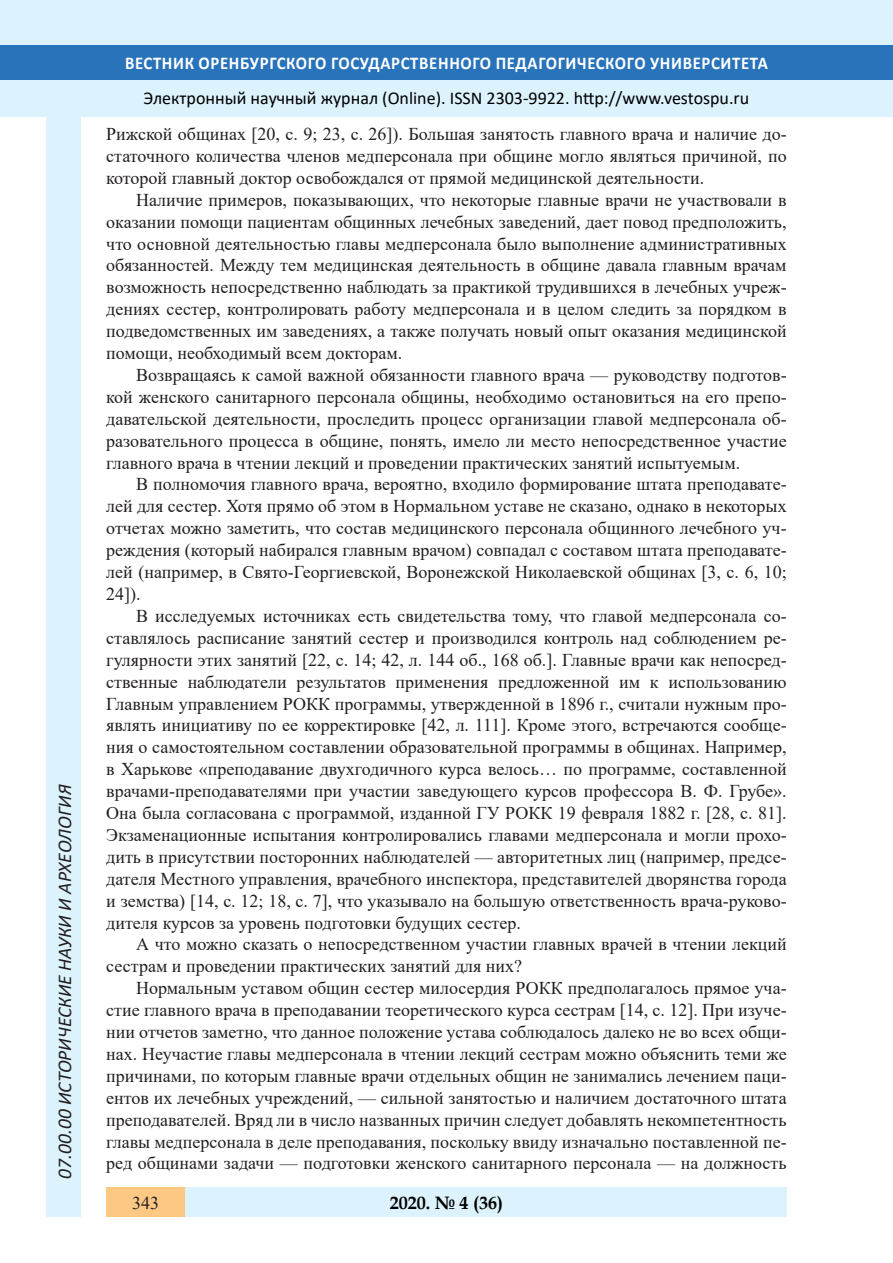
<style>
.page{position:relative;width:893px;height:1263px;background:#fff}
.page>*{position:absolute;margin:0;border:0;box-sizing:border-box;transform-origin:0 0}
.t1{font:italic 19.5px "Calibri";color:#231f20}
.Стиль2{font:18px/21.9px "Times New Roman";color:#231f20;text-align:justify}
.t2{font:18px "Calibri";color:#000}
.t3{font:700 18px "Calibri";letter-spacing:.04em;color:#fff;scale:.93 1}
.t4{font:700 18px "Book Antiqua";color:#000}
</style>
<div class="page">
<div style="left:0;top:0;width:893px;height:116px;background:#dcf2fc"></div>
<div style="left:0;top:45px;width:893px;height:34px;background:#2873ba"></div>
<div style="left:47px;top:116px;width:34px;height:1101px;background:#dcf2fc"></div>
<div style="left:106px;top:1188px;width:681px;height:29px;background:#dcf2fc"></div>
<div style="left:106px;top:1188px;width:79px;height:29px;background:#fdc784"></div>
<p class="t1" style="left:51px;top:1179px;width:395px;rotate:-90deg">07.00.00 ИСТОРИЧЕСКИЕ НАУКИ И АРХЕОЛОГИЯ</p>
<p class="t1" style="left:51px;top:1105px;width:206px;rotate:-90deg">БИОЛОГИЧЕСКИЕ НАУКИ</p>
<p class="t1" style="left:51px;top:1169px;width:11px;rotate:-90deg">3</p>
<p class="t3" style="left:125px;top:50px;width:693px">ВЕСТНИК ОРЕНБУРГСКОГО ГОСУДАРСТВЕННОГО ПЕДАГОГИЧЕСКОГО УНИВЕРСИТЕТА</p>
<p class="t2" style="left:144px;top:85px;width:607px">Электронный научный журнал (Online). ISSN 2303-9922. http://www.vestospu.ru</p>
<p class="t2" style="left:583px;top:85px;width:13px">t</p>
<p class="t2" style="left:583px;top:85px;width:13px">t</p>
<p class="Стиль2" style="left:106px;top:122px;width:682px">Рижской общинах [20, с. 9; 23, с. 26]). Большая занятость главного врача и наличие до&shy;статочного количества членов медперсонала при общине могло являться причиной, по которой главный доктор освобождался от прямой медицинской деятельности.</p>
<p class="Стиль2" style="left:106px;top:188px;width:682px;text-indent:30px">Наличие примеров, показывающих, что некоторые главные врачи не участвовали в оказании помощи пациентам общинных лечебных заведений, дает повод предположить, что основной деятельностью главы медперсонала было выполнение административных обязанностей. Между тем медицинская деятельность в общине давала главным врачам возможность непосредственно наблюдать за практикой трудившихся в лечебных учреж&shy;дениях сестер, контролировать работу медперсонала и в целом следить за порядком в подведомственных им заведениях, а также получать новый опыт оказания медицинской помощи, необходимый всем докторам.</p>
<p class="Стиль2" style="left:106px;top:363px;width:682px;text-indent:30px">Возвращаясь к самой важной обязанности главного врача — руководству подготов&shy;кой женского санитарного персонала общины, необходимо остановиться на его препо&shy;давательской деятельности, проследить процесс организации главой медперсонала об&shy;разовательного процесса в общине, понять, имело ли место непосредственное участие главного врача в чтении лекций и проведении практических занятий испытуемым.</p>
<p class="Стиль2" style="left:106px;top:473px;width:682px;text-indent:30px">В полномочия главного врача, вероятно, входило формирование штата преподавате&shy;лей для сестер. Хотя прямо об этом в Нормальном уставе не сказано, однако в некоторых отчетах можно заметить, что состав медицинского персонала общинного лечебного уч&shy;реждения (который набирался главным врачом) совпадал с составом штата преподавате&shy;лей (например, в Свято-Георгиевской, Воронежской Николаевской общинах [3, с. 6, 10; 24]).</p>
<p class="Стиль2" style="left:106px;top:604px;width:682px;text-indent:30px">В исследуемых источниках есть свидетельства тому, что главой медперсонала со&shy;ставлялось расписание занятий сестер и производился контроль над соблюдением ре&shy;гулярности этих занятий [22, с. 14; 42, л. 144 об., 168 об.]. Главные врачи как непосред&shy;ственные наблюдатели результатов применения предложенной им к использованию Главным управлением РОКК программы, утвержденной в 1896 г., считали нужным про&shy;являть инициативу по ее корректировке [42, л. 111]. Кроме этого, встречаются сообще&shy;ния о самостоятельном составлении образовательной программы в общинах. Например, в Харькове «преподавание двухгодичного курса велось… по программе, составленной врачами-преподавателями при участии заведующего курсов профессора В. Ф. Грубе».<br>Она была согласована с программой, изданной ГУ РОКК 19 февраля 1882 г. [28, с. 81].<br>Экзаменационные испытания контролировались главами медперсонала и могли прохо&shy;дить в присутствии посторонних наблюдателей — авторитетных лиц (например, предсе&shy;дателя Местного управления, врачебного инспектора, представителей дворянства города и земства) [14, с. 12; 18, с. 7], что указывало на большую ответственность врача-руково&shy;дителя курсов за уровень подготовки будущих сестер.</p>
<p class="Стиль2" style="left:106px;top:933px;width:682px;text-indent:30px">А что можно сказать о непосредственном участии главных врачей в чтении лекций сестрам и проведении практических занятий для них?</p>
<p class="Стиль2" style="left:106px;top:977px;width:682px;text-indent:30px">Нормальным уставом общин сестер милосердия РОКК предполагалось прямое уча&shy;стие главного врача в преподавании теоретического курса сестрам [14, с. 12]. При изуче&shy;нии отчетов заметно, что данное положение устава соблюдалось далеко не во всех общи&shy;нах. Неучастие главы медперсонала в чтении лекций сестрам можно объяснить теми же причинами, по которым главные врачи отдельных общин не занимались лечением паци&shy;ентов их лечебных учреждений, — сильной занятостью и наличием достаточного штата преподавателей. Вряд ли в число названных причин следует добавлять некомпетентность главы медперсонала в деле преподавания, поскольку ввиду изначально поставленной пе&shy;ред общинами задачи — подготовки женского санитарного персонала — на должность</p>
<p class="t4" style="left:390px;top:1190px;width:115px">2020. № 4 (36)</p>
<p class="Стиль2" style="left:132px;top:1191px;width:28px">343</p>
<p class="t4" style="left:460px;top:1190px;width:10px">2</p>
<p class="t4" style="left:408px;top:1190px;width:19px">18</p>
<p class="t4" style="left:460px;top:1190px;width:39px">1 25</p>
</div>
